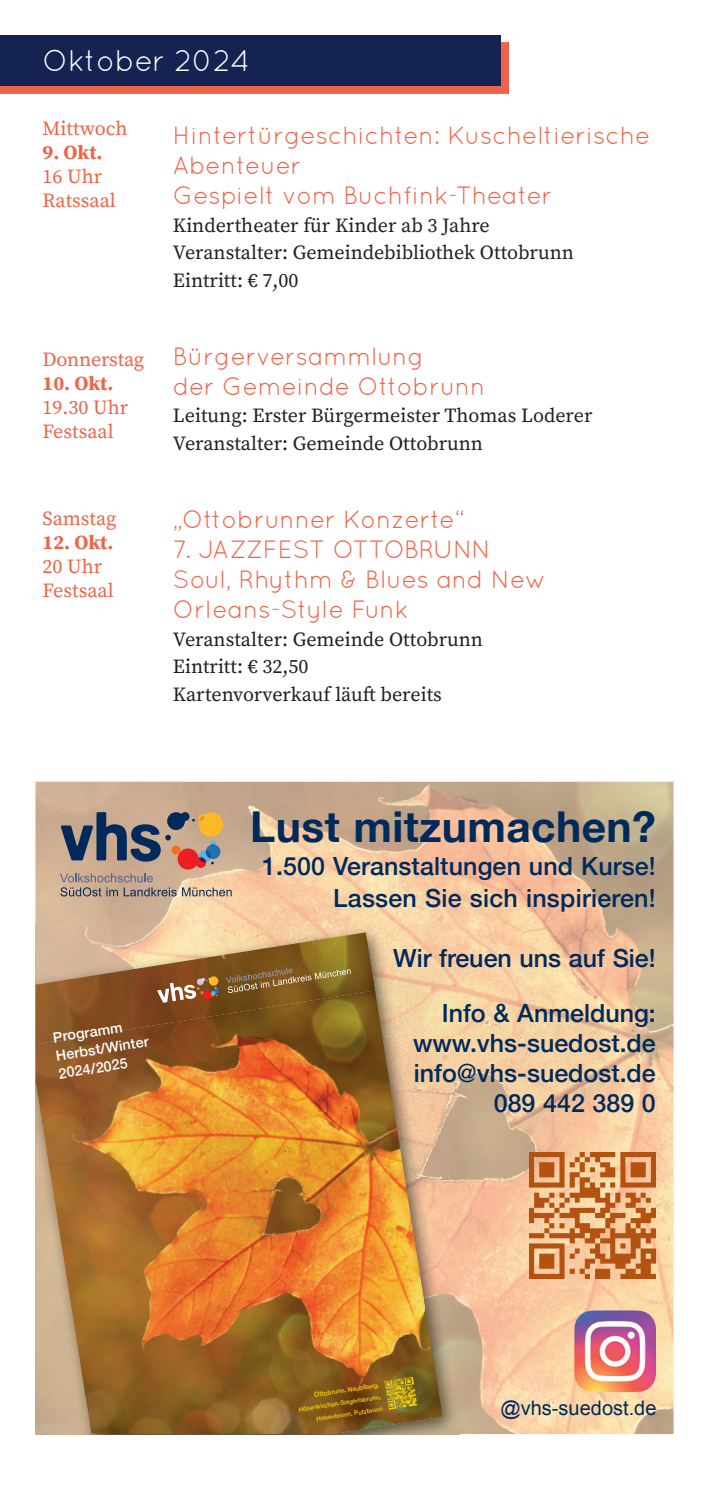
<style>
.page{position:relative;width:709px;height:1489px;background:#fff}
.page>*{position:absolute;margin:0;border:0;box-sizing:border-box;transform-origin:0 0}
.t1{font:700 42.5px "Helvetica Neue";letter-spacing:.01em;color:#002a5c}
.t2{font:30px "Quicksand";letter-spacing:-.01em;color:#fff}
.t3{font:25px/30px "Quicksand";color:#f16348}
.t4{font:500 25px/30px "Helvetica Neue";color:#002a5c;text-align:right}
.t5{font:20px/27.5px "Source Serif Pro";color:#231f20}
.t6{font:20px/24px "Source Serif Pro";color:#f16348}
.t7{font:700 20px "Source Serif Pro";letter-spacing:-.005em;color:#f16348}
.t8{font:20px "Arial";color:#002a5c}
.t9{font:500 14.25px/18.2px "Helvetica Neue";color:#fff}
.t10{font:500 6.25px "Helvetica Neue";color:#fed304}
.t11{font:500 6px/12px "Helvetica Neue";color:#fed304;text-align:right}
.s1{font-size:6.75px}
.s2{font-size:6.25px}
</style>
<div class="page">
<div style="left:0;top:43px;width:508px;height:50px;background:#f16348"></div>
<div style="left:0;top:35px;width:500px;height:51px;background:#142352"></div>
<img style="left:35px;top:781px;width:638px;height:162px">
<img style="left:459px;top:943px;width:214px;height:490px">
<img style="left:35px;top:924px;width:424px;height:509px">
<img style="left:529px;top:1152px;width:126px;height:125px">
<svg style="left:60px;top:812px;width:172px;height:84px;background:#a28e81"></svg>
<img style="left:574px;top:1309px;width:82px;height:82px">
<img style="left:35px;top:990px;width:407px;height:443px">
<img style="left:35px;top:932px;width:340px;height:112px">
<svg style="left:157px;top:975px;width:62px;height:27px;background:#a1714d"></svg>
<svg style="left:225px;top:967px;width:126px;height:25px;background:#876a32"></svg>
<img style="left:384px;top:1376px;width:33px;height:33px">
<h2 class="t2" style="left:43px;top:44px;width:209px">Oktober 2024</h2>
<p class="t6" style="left:43px;top:117px;width:86px">Mittwoch</p>
<p class="t7" style="left:43px;top:141px;width:62px">9. Okt.</p>
<p class="t6" style="left:43px;top:165px;width:75px">16 Uhr<br>Ratssaal</p>
<p class="t6" style="left:43px;top:348px;width:103px">Donnerstag</p>
<p class="t7" style="left:43px;top:372px;width:72px">10. Okt.</p>
<p class="t6" style="left:43px;top:396px;width:87px">19.30 Uhr<br>Festsaal</p>
<p class="t6" style="left:43px;top:507px;width:75px">Samstag</p>
<p class="t7" style="left:43px;top:531px;width:72px">12. Okt.</p>
<p class="t6" style="left:43px;top:555px;width:73px">20 Uhr<br>Festsaal</p>
<p class="t3" style="left:173px;top:120px;width:479px">Hintertürgeschichten: Kuscheltierische<br>Abenteuer<br>Gespielt vom Buchfink-Theater</p>
<p class="t5" style="left:173px;top:212px;width:402px">Kindertheater für Kinder ab 3 Jahre<br>Veranstalter: Gemeindebibliothek Ottobrunn<br>Eintritt: € 7,00</p>
<p class="t3" style="left:173px;top:341px;width:314px">Bürgerversammlung<br>der Gemeinde Ottobrunn</p>
<p class="t5" style="left:173px;top:403px;width:421px">Leitung: Erster Bürgermeister Thomas Loderer<br>Veranstalter: Gemeinde Ottobrunn</p>
<p class="t3" style="left:173px;top:504px;width:293px">„Ottobrunner Konzerte“</p>
<p class="t3" style="left:173px;top:534px;width:375px">7. JAZZFEST OTTOBRUNN<br>Soul, Rhythm &amp; Blues and New<br>Orleans-Style Funk</p>
<p class="t5" style="left:173px;top:626px;width:311px">Veranstalter: Gemeinde Ottobrunn<br>Eintritt: € 32,50<br>Kartenvorverkauf läuft bereits</p>
<p class="t9" style="left:52px;top:1027px;width:95px;rotate:-9deg">Programm<br>Herbst/Winter<br>2024/2025</p>
<h1 class="t1" style="left:250px;top:793px;width:407px">Lust mitzumachen?</h1>
<p class="t4" style="left:262px;top:847px;width:395px;line-height:32.5px">1.500 Veranstaltungen und Kurse!<br>Lassen Sie sich inspirieren!</p>
<p class="t4" style="left:393px;top:941px;width:264px">Wir freuen uns auf Sie!</p>
<p class="t4" style="left:413px;top:996px;width:244px">Info &amp; Anmeldung: www.vhs-suedost.de info@vhs-suedost.de<br>089 442 389 0</p>
<p class="t10" style="left:313px;top:1389px;width:67px;rotate:-9deg"><span class="s1">Otto</span>brunn, Neubiberg,</p>
<p class="t11" style="left:298px;top:1403px;width:85px;rotate:-9deg"><span class="s2">Höhenkirchen-</span>Siegertsbrunn,<br>Hohenbrunn, Putzbrunn</p>
<p class="t8" style="left:500px;top:1394px;width:157px">@vhs-suedost.de</p>
</div>
